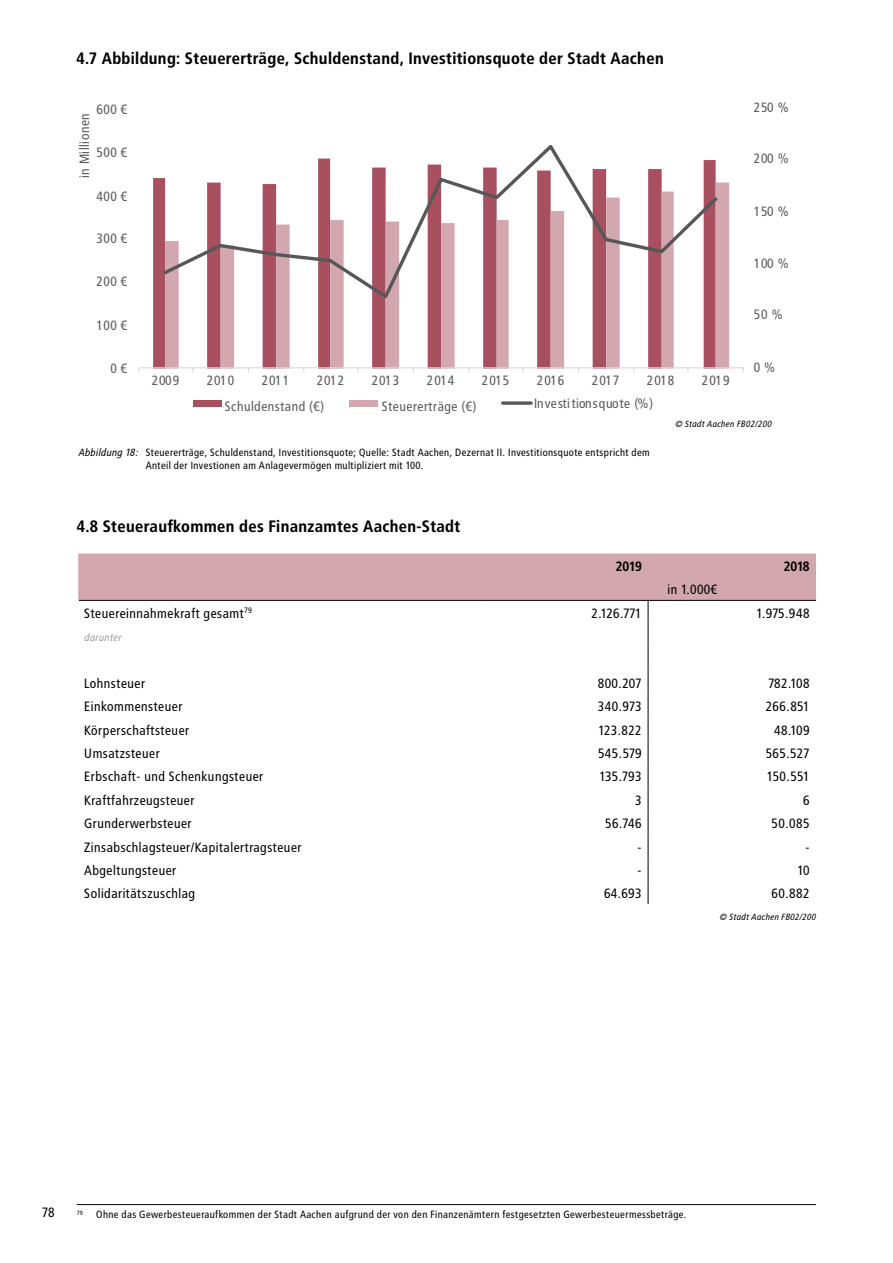
<style>
.page{position:relative;width:893px;height:1263px;background:#fff}
.page>*{position:absolute;margin:0;border:0;box-sizing:border-box;transform-origin:0 0}
.t1{font:700 16.5px "Transit Pro";color:#000}
.t2{font:13.5px "Transit Pro";color:#000}
.t3{font:13.5px "Transit Pro";color:#595959}
.t4{font:700 13.5px "Transit Pro";letter-spacing:-.035em;color:#000}
.t5{font:10.5px/12.6px "Transit Pro";color:#000}
.t6{font:italic 10.5px "Transit Pro";color:#9d9d9c}
.t7{font:italic 9px "Transit Pro";color:#000}
.t8{font:6.15px "Transit Pro";color:#000}
.s1{font-style:italic}
</style>
<div class="page">
<hr style="left:77px;top:1204px;width:739px;height:1px;background:#000">
<svg style="left:78px;top:554px;width:738px;height:350px"></svg>
<hr style="left:79px;top:600px;width:401px;height:1px;background:#000">
<hr style="left:480px;top:600px;width:168px;height:1px;background:#000">
<hr style="left:648px;top:600px;width:168px;height:1px;background:#000">
<svg style="left:138px;top:145px;width:606px;height:262px"></svg>
<p class="t1" style="left:77px;top:49px;width:589px">4.7 Abbildung: Steuererträge, Schuldenstand, Investitionsquote der Stadt Aachen</p>
<p class="t3" style="left:97px;top:101px;width:33px">600 €</p>
<p class="t3" style="left:77px;top:178px;width:67px;rotate:-90deg">in Millionen</p>
<p class="t3" style="left:97px;top:144px;width:33px">500 €</p>
<p class="t3" style="left:97px;top:188px;width:33px">400 €</p>
<p class="t3" style="left:97px;top:230px;width:33px">300 €</p>
<p class="t3" style="left:97px;top:273px;width:33px">200 €</p>
<p class="t3" style="left:97px;top:317px;width:33px">100 €</p>
<p class="t3" style="left:111px;top:360px;width:19px">0 €</p>
<p class="t3" style="left:152px;top:372px;width:30px">2009</p>
<p class="t3" style="left:207px;top:372px;width:30px">2010</p>
<p class="t3" style="left:262px;top:372px;width:30px">2011</p>
<p class="t3" style="left:317px;top:372px;width:30px">2012</p>
<p class="t3" style="left:372px;top:372px;width:30px">2013</p>
<p class="t3" style="left:427px;top:372px;width:30px">2014</p>
<p class="t3" style="left:482px;top:372px;width:30px">2015</p>
<p class="t3" style="left:537px;top:372px;width:30px">2016</p>
<p class="t3" style="left:592px;top:372px;width:30px">2017</p>
<p class="t3" style="left:647px;top:372px;width:30px">2018</p>
<p class="t3" style="left:702px;top:372px;width:30px">2019</p>
<p class="t3" style="left:225px;top:398px;width:101px">Schuldenstand (€)</p>
<p class="t3" style="left:382px;top:398px;width:97px">Steuererträge (€)</p>
<p class="t3" style="left:534px;top:395px;width:121px">Investitionsquote (%)</p>
<p class="t3" style="left:754px;top:99px;width:37px">250 %</p>
<p class="t3" style="left:754px;top:150px;width:37px">200 %</p>
<p class="t3" style="left:754px;top:203px;width:37px">150 %</p>
<p class="t3" style="left:754px;top:255px;width:37px">100 %</p>
<p class="t3" style="left:754px;top:306px;width:31px">50 %</p>
<p class="t3" style="left:754px;top:359px;width:24px">0 %</p>
<p class="t5" style="left:146px;top:446px;width:515px;text-indent:-68px"><span class="s1">Abbildung 18:</span> Steuererträge, Schuldenstand, Investitionsquote; Quelle: Stadt Aachen, Dezernat II. Investitionsquote entspricht dem -<br>Anteil der Investionen am Anlagevermögen multipliziert mit 100.</p>
<p class="t7" style="left:675px;top:419px;width:98px">© Stadt Aachen FB02/200</p>
<p class="t1" style="left:77px;top:517px;width:385px">4.8 Steueraufkommen des Finanzamtes Aachen-Stadt</p>
<p class="t4" style="left:616px;top:558px;width:28px">2019</p>
<p class="t4" style="left:784px;top:558px;width:28px">2018</p>
<p class="t2" style="left:667px;top:581px;width:52px">in 1.000€</p>
<p class="t2" style="left:84px;top:605px;width:169px">Steuereinnahmekraft gesamt<sup>79</sup></p>
<p class="t2" style="left:591px;top:605px;width:52px">2.126.771</p>
<p class="t2" style="left:757px;top:605px;width:55px">1.975.948</p>
<p class="t6" style="left:84px;top:631px;width:39px">darunter</p>
<p class="t2" style="left:84px;top:675px;width:63px">Lohnsteuer</p>
<p class="t2" style="left:598px;top:675px;width:46px">800.207</p>
<p class="t2" style="left:768px;top:675px;width:43px">782.108</p>
<p class="t2" style="left:84px;top:699px;width:100px">Einkommensteuer</p>
<p class="t2" style="left:598px;top:699px;width:46px">340.973</p>
<p class="t2" style="left:766px;top:699px;width:46px">266.851</p>
<p class="t2" style="left:84px;top:722px;width:107px">Körperschaftsteuer</p>
<p class="t2" style="left:599px;top:722px;width:45px">123.822</p>
<p class="t2" style="left:774px;top:722px;width:37px">48.109</p>
<p class="t2" style="left:84px;top:745px;width:77px">Umsatzsteuer</p>
<p class="t2" style="left:598px;top:745px;width:45px">545.579</p>
<p class="t2" style="left:766px;top:745px;width:46px">565.527</p>
<p class="t2" style="left:84px;top:769px;width:181px">Erbschaft- und Schenkungsteuer</p>
<p class="t2" style="left:600px;top:769px;width:44px">135.793</p>
<p class="t2" style="left:767px;top:769px;width:45px">150.551</p>
<p class="t2" style="left:84px;top:792px;width:112px">Kraftfahrzeugsteuer</p>
<p class="t2" style="left:635px;top:792px;width:9px">3</p>
<p class="t2" style="left:803px;top:792px;width:9px">6</p>
<p class="t2" style="left:84px;top:816px;width:109px">Grunderwerbsteuer</p>
<p class="t2" style="left:605px;top:816px;width:38px">56.746</p>
<p class="t2" style="left:772px;top:816px;width:40px">50.085</p>
<p class="t2" style="left:84px;top:839px;width:219px">Zinsabschlagsteuer/Kapitalertragsteuer</p>
<p class="t2" style="left:637px;top:839px;width:6px">-</p>
<p class="t2" style="left:805px;top:839px;width:6px">-</p>
<p class="t2" style="left:84px;top:862px;width:94px">Abgeltungsteuer</p>
<p class="t2" style="left:637px;top:862px;width:6px">-</p>
<p class="t2" style="left:797px;top:862px;width:14px">10</p>
<p class="t2" style="left:84px;top:886px;width:113px">Solidaritätszuschlag</p>
<p class="t2" style="left:604px;top:886px;width:40px">64.693</p>
<p class="t2" style="left:771px;top:886px;width:40px">60.882</p>
<p class="t7" style="left:719px;top:912px;width:98px">© Stadt Aachen FB02/200</p>
<p class="t2" style="left:42px;top:1204px;width:15px">78</p>
<p class="t8" style="left:77px;top:1209px;width:8px">79</p>
<p class="t5" style="left:96px;top:1208px;width:592px">Ohne das Gewerbesteueraufkommen der Stadt Aachen aufgrund der von den Finanzenämtern festgesetzten Gewerbesteuermessbeträge.</p>
</div>
